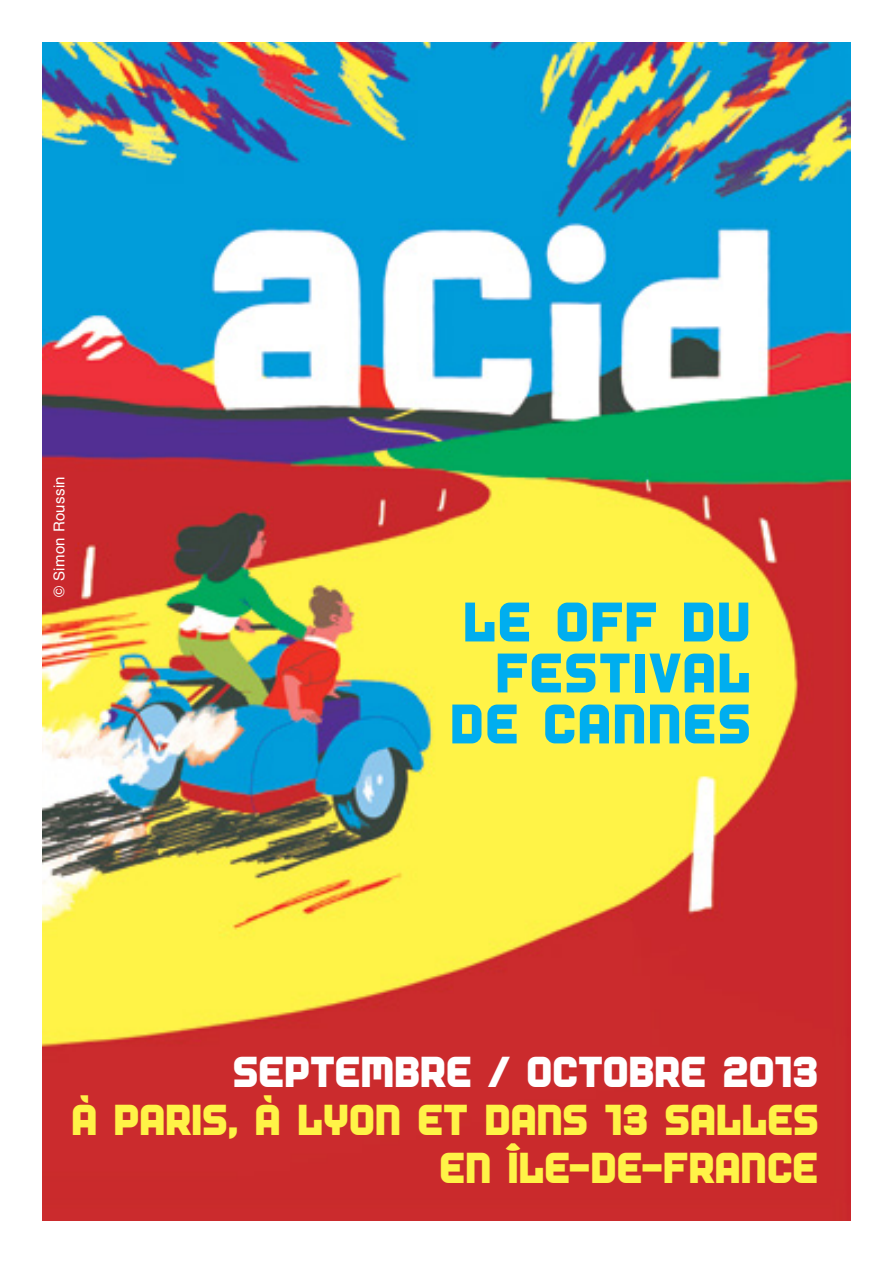
<style>
.page{position:relative;width:893px;height:1263px;background:#fff}
.page>*{position:absolute;margin:0;border:0;box-sizing:border-box;transform-origin:0 0}
.t1{font:54px/51px "World One";letter-spacing:.02em;color:#00aeef;text-align:right}
.t2{font:42px/48px "World One";letter-spacing:-.01em;color:#fff347;text-align:right}
.t3{font:42px "World One";letter-spacing:-.01em;color:#fff}
.t4{font:15px "Helvetica";letter-spacing:.02em;color:#fff}
</style>
<div class="page">
<img style="left:43px;top:43px;width:807px;height:1177px">
<p class="t4" style="left:48px;top:597px;width:122px;rotate:-90deg">© Simon Roussin</p>
<p class="t1" style="left:450px;top:595px;width:302px">LE OFF DU<br>FESTIVAL<br>DE CANNES</p>
<p class="t3" style="left:233px;top:1047px;width:587px">SEPTEMBRE / OCTOBRE 2013</p>
<p class="t2" style="left:71px;top:1095px;width:749px">À PARIS, À LYON ET DANS 13 SALLES<br>EN ÎLE-DE-FRANCE</p>
</div>
